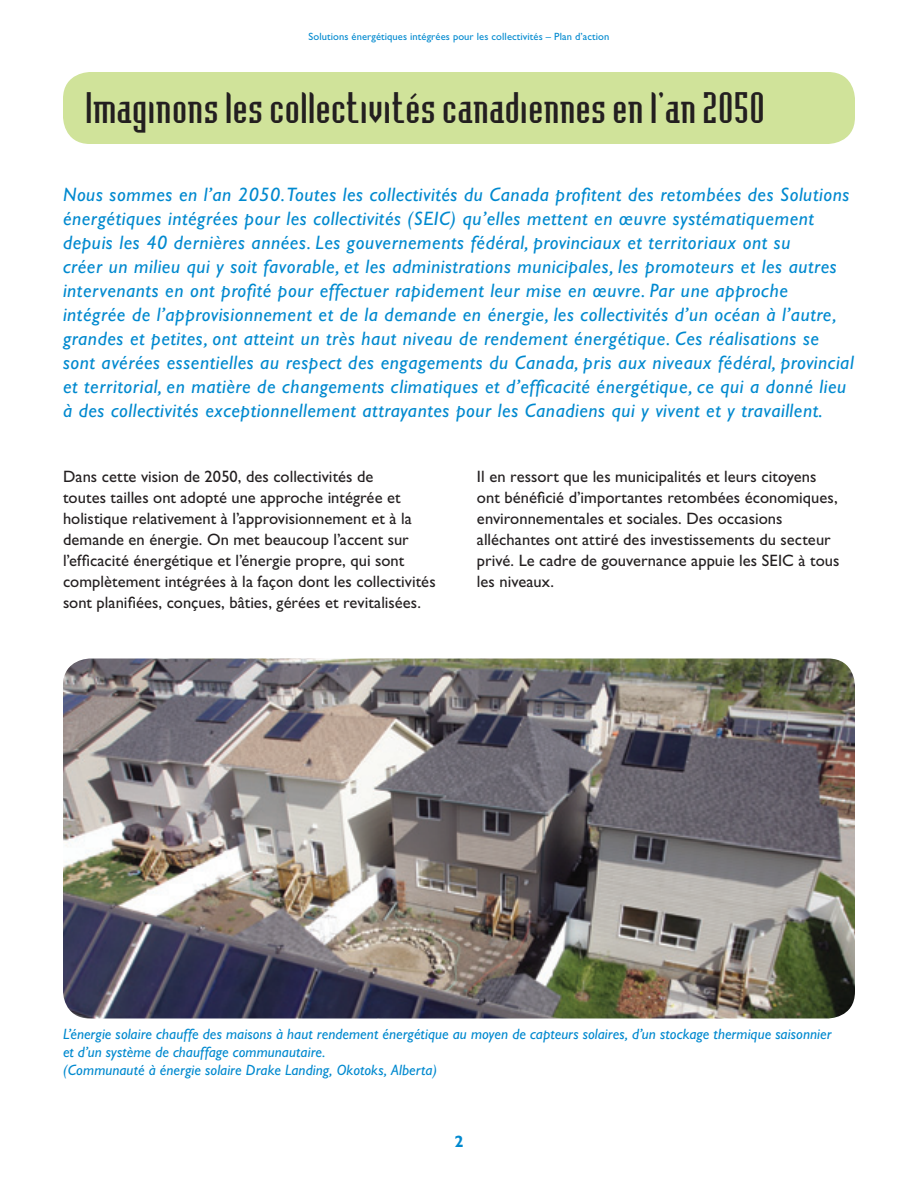
<style>
.page{position:relative;width:918px;height:1188px;background:#fff}
.page>*{position:absolute;margin:0;border:0;box-sizing:border-box;transform-origin:0 0}
.t1{font:40.5px "Badloc";letter-spacing:.03em;color:#231f20}
.t2{font:italic 19.5px/24px "Gill Sans";letter-spacing:.03em;color:#0089cf}
.t3{font:16.5px/21px "Gill Sans";letter-spacing:.005em;color:#231f20}
.t4{font:700 16.5px "Gill Sans";color:#0089cf}
.t5{font:italic 15px/18px "Gill Sans";letter-spacing:.005em;color:#0089cf}
.t6{font:10.5px "Gill Sans";letter-spacing:.01em;color:#0089cf}
</style>
<div class="page">
<div style="left:63px;top:72px;width:792px;height:72px;background:#d0e39a;border-radius:27px"></div>
<img style="left:63px;top:658px;width:792px;height:360px;border-radius:27px">
<p class="t6" style="left:309px;top:32px;width:302px">Solutions énergétiques intégrées pour les collectivités – Plan d’action</p>
<h1 class="t1" style="left:86px;top:92px;width:681px">Imaginons les collectivités canadiennes en l’an 2050</h1>
<p class="t2" style="left:63px;top:184px;width:792px">Nous sommes en l’an 2050. Toutes les collectivités du Canada profitent des retombées des Solutions énergétiques intégrées pour les collectivités (SEIC) qu’elles mettent en œuvre systématiquement depuis les 40 dernières années. Les gouvernements fédéral, provinciaux et territoriaux ont su<br>créer un milieu qui y soit favorable, et les administrations municipales, les promoteurs et les autres intervenants en ont profité pour effectuer rapidement leur mise en œuvre. Par une approche intégrée de l’approvisionnement et de la demande en énergie, les collectivités d’un océan à l’autre, grandes et petites, ont atteint un très haut niveau de rendement énergétique. Ces réalisations se sont avérées essentielles au respect des engagements du Canada, pris aux niveaux fédéral, provincial et territorial, en matière de changements climatiques et d’efficacité énergétique, ce qui a donné lieu à des collectivités exceptionnellement attrayantes pour les Canadiens qui y vivent et y travaillent.</p>
<p class="t3" style="left:63px;top:468px;width:374px">Dans cette vision de 2050, des collectivités de<br>toutes tailles ont adopté une approche intégrée et holistique relativement à l’approvisionnement et à la demande en énergie. On met beaucoup l’accent sur l’efficacité énergétique et l’énergie propre, qui sont complètement intégrées à la façon dont les collectivités sont planifiées, conçues, bâties, gérées et revitalisées.</p>
<p class="t3" style="left:477px;top:468px;width:364px">Il en ressort que les municipalités et leurs citoyens ont bénéficié d’importantes retombées économiques, environnementales et sociales. Des occasions alléchantes ont attiré des investissements du secteur privé. Le cadre de gouvernance appuie les SEIC à tous les niveaux.</p>
<p class="t5" style="left:63px;top:1027px;width:770px">L’énergie solaire chauffe des maisons à haut rendement énergétique au moyen de capteurs solaires, d’un stockage thermique saisonnier et d’un système de chauffage communautaire.<br>(Communauté à énergie solaire Drake Landing, Okotoks, Alberta)</p>
<p class="t4" style="left:454px;top:1135px;width:11px">2</p>
</div>
